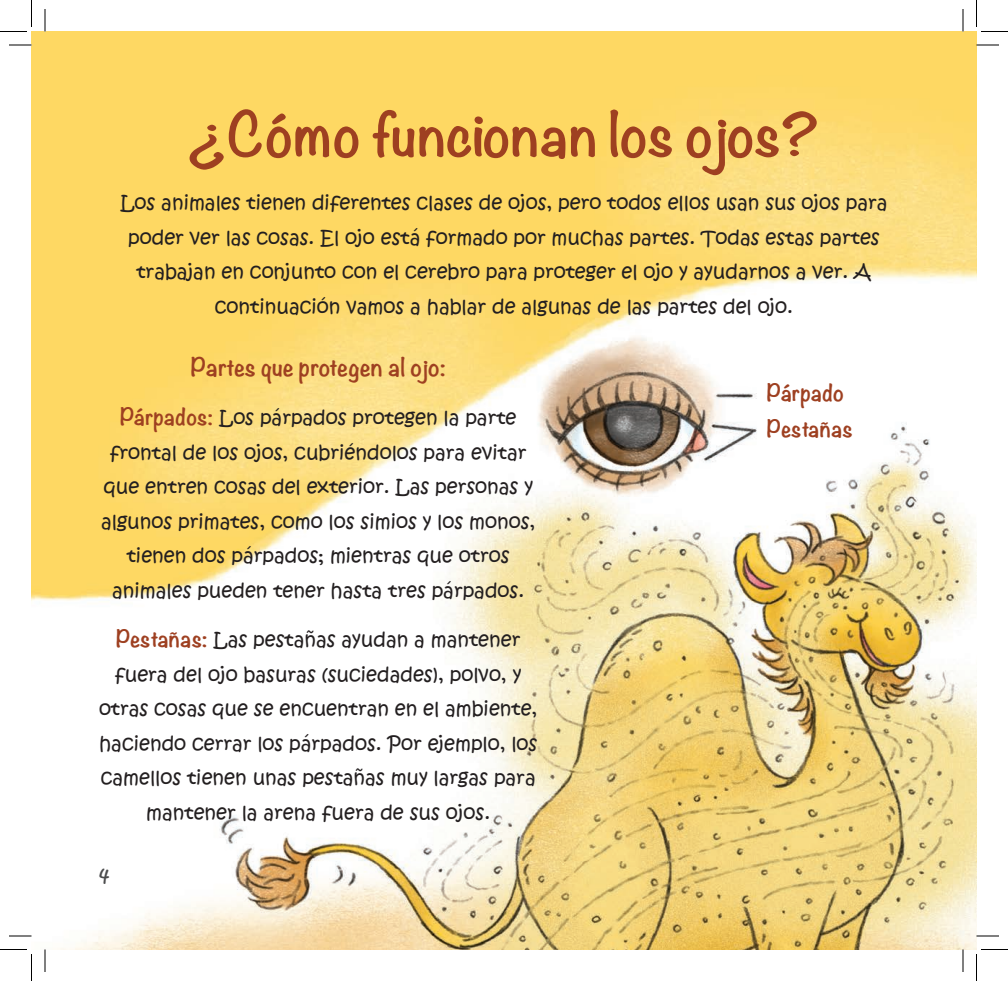
<style>
.page{position:relative;width:1008px;height:981px;background:#fff}
.page>*{position:absolute;margin:0;border:0;box-sizing:border-box;transform-origin:0 0}
.t1{font:700 54px "Noteworthy";color:#9e4021}
.t2{font:700 22.5px "Noteworthy";letter-spacing:.01em;color:#9e4021}
.t3{font:700 21px/36px "Noteworthy";letter-spacing:.01em;color:#9e4021}
.t4{font:21px "Kristen ITC";color:#4b4c4d}
.t5{font:19.5px/34.5px "Kristen ITC";color:#231f20;text-align:center}
.s1{font-family:"Noteworthy";font-weight:700;font-size:21px;color:#9e4021}
</style>
<div class="page">
<img style="left:32px;top:32px;width:944px;height:918px">
<svg style="left:976px;top:949px;width:32px;height:32px"></svg>
<svg style="left:0;top:949px;width:32px;height:32px"></svg>
<svg style="left:976px;top:0;width:32px;height:32px"></svg>
<svg style="left:0;top:0;width:32px;height:32px"></svg>
<svg style="left:963px;top:950px;width:1px;height:22px"></svg>
<svg style="left:45px;top:950px;width:1px;height:22px"></svg>
<svg style="left:976px;top:936px;width:23px;height:1px"></svg>
<svg style="left:976px;top:45px;width:23px;height:1px"></svg>
<svg style="left:963px;top:9px;width:1px;height:23px"></svg>
<svg style="left:45px;top:9px;width:1px;height:23px"></svg>
<svg style="left:9px;top:936px;width:23px;height:1px"></svg>
<svg style="left:9px;top:45px;width:23px;height:1px"></svg>
<h1 class="t1" style="left:188px;top:86px;width:634px">¿Cómo funcionan los ojos?</h1>
<p class="t5" style="left:120px;top:186px;width:769px">Los animales tienen diferentes clases de ojos, pero todos ellos usan sus ojos para poder ver las cosas. El ojo está formado por muchas partes. Todas estas partes trabajan en conjunto con el cerebro para proteger el ojo y ayudarnos a ver. A continuación vamos a hablar de algunas de las partes del ojo.</p>
<p class="t2" style="left:191px;top:347px;width:256px">Partes que protegen al ojo:</p>
<p class="t5" style="left:120px;top:401px;width:398px"><span class="s1">Párpados:</span> Los párpados protegen la parte</p>
<p class="t5" style="left:101px;top:436px;width:436px">frontal de los ojos, cubriéndolos para evitar que entren cosas del exterior. Las personas y algunos primates, como los simios y los monos, tienen dos párpados; mientras que otros animales pueden tener hasta tres párpados.</p>
<p class="t5" style="left:99px;top:623px;width:440px"><span class="s1">Pestañas:</span> Las pestañas ayudan a mantener fuera del ojo basuras (suciedades), polvo, y otras cosas que se encuentran en el ambiente, haciendo cerrar los párpados. Por ejemplo, los camellos tienen unas pestañas muy largas para mantener la arena fuera de sus ojos.</p>
<p class="t4" style="left:99px;top:861px;width:12px">4</p>
<p class="t3" style="left:767px;top:374px;width:87px">Párpado<br>Pestañas</p>
</div>
